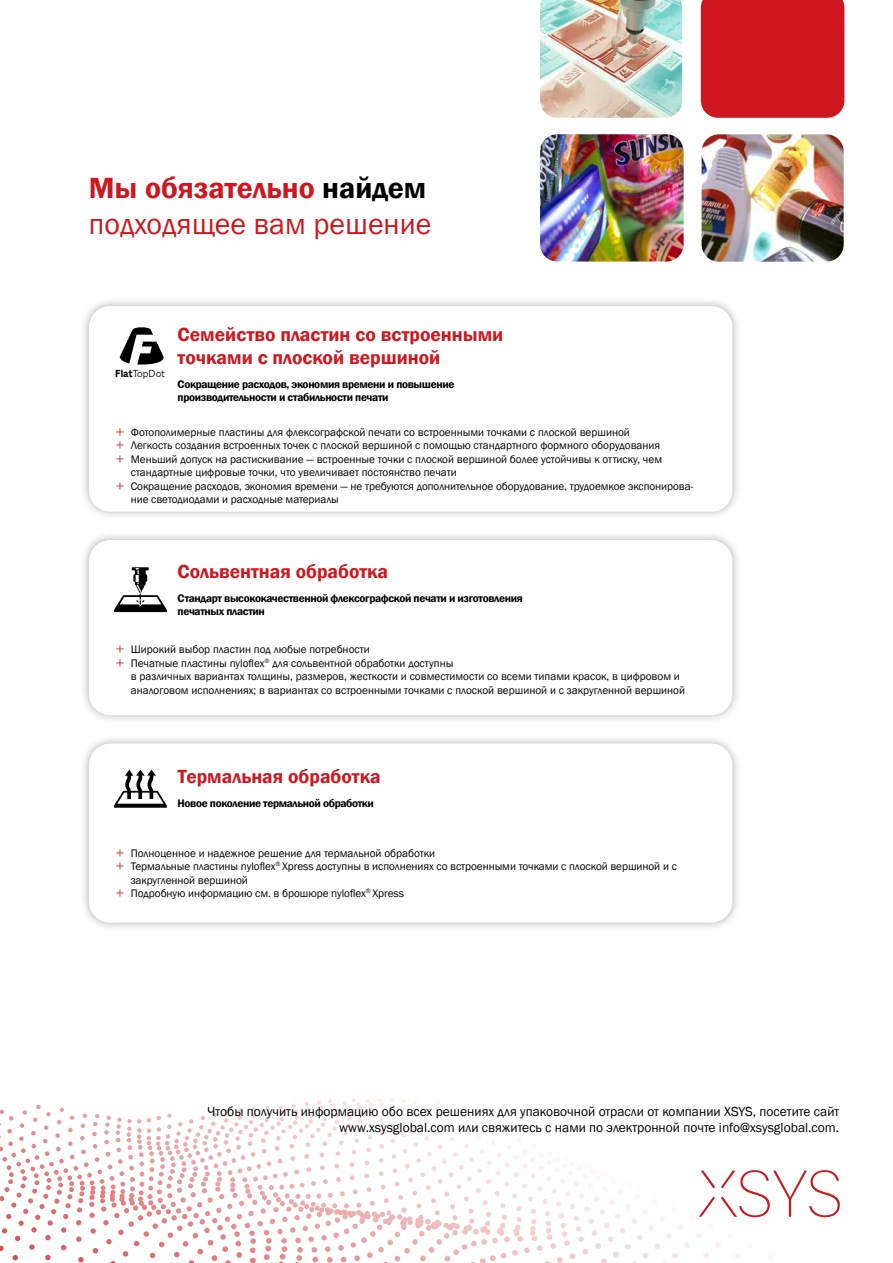
<style>
.page{position:relative;width:893px;height:1263px;background:#fff}
.page>*{position:absolute;margin:0;border:0;box-sizing:border-box;transform-origin:0 0}
.t1{font:30px/36px "Franklin Gothic";color:#ce171e}
.t2{font:600 19.5px/23.4px "Franklin Gothic";color:#ce171e}
.t3{font:13.5px/16.2px "Franklin Gothic";color:#000;text-align:right}
.t4{font:11.25px "Franklin Gothic";color:#000}
.t5{font:600 11.25px/13.5px "Franklin Gothic";letter-spacing:-.03em;color:#000}
.t6{font:300 11.1px "Macklin Sans";color:#000}
.s1{font-weight:600}
.s2{font-weight:600;color:#000}
.s3{font-weight:700}
.s4{font-family:"Macklin Sans";font-weight:300;font-size:15px;color:#ce171e}
</style>
<div class="page">
<svg style="left:0;top:1098px;width:840px;height:165px"></svg>
<div style="left:80px;top:297px;width:661px;height:224px;background:#000;opacity:.3"></div>
<div style="left:89px;top:306px;width:643px;height:206px;background:#fff;border-radius:21px"></div>
<div style="left:80px;top:531px;width:661px;height:193px;background:#000;opacity:.3"></div>
<div style="left:89px;top:540px;width:643px;height:175px;background:#fff;border-radius:21px"></div>
<div style="left:80px;top:735px;width:661px;height:197px;background:#000;opacity:.3"></div>
<div style="left:89px;top:743px;width:643px;height:180px;background:#fff;border-radius:21px"></div>
<img style="left:702px;top:134px;width:142px;height:128px">
<img style="left:540px;top:134px;width:144px;height:128px">
<div style="left:701px;top:0;width:143px;height:118px;background:#ce171e"></div>
<svg style="left:114px;top:567px;width:53px;height:45px"></svg>
<svg style="left:114px;top:770px;width:53px;height:38px"></svg>
<img style="left:540px;top:0;width:142px;height:118px">
<svg style="left:120px;top:327px;width:44px;height:38px"></svg>
<h1 class="t1" style="left:89px;top:171px;width:344px"><span class="s1">Мы обязательно</span> <span class="s2">найдем </span>подходящее вам решение</h1>
<p class="t6" style="left:115px;top:367px;width:51px"><span class="s3">Flat</span>TopDot</p>
<h2 class="t2" style="left:178px;top:323px;width:327px">Семейство пластин со встроенными точками с плоской вершиной</h2>
<p class="t5" style="left:178px;top:377px;width:278px">Сокращение расходов, экономия времени и повышение производительности и стабильности печати</p>
<p class="t4" style="left:116px;top:425px;width:516px"><span class="s4">+</span> Фотополимерные пластины для флексографской печати со встроенными точками с плоской вершиной</p>
<p class="t4" style="left:116px;top:438px;width:546px"><span class="s4">+</span> Легкость создания встроенных точек с плоской вершиной с помощью стандартного формного оборудования</p>
<p class="t4" style="left:116px;top:452px;width:548px"><span class="s4">+</span> Меньший допуск на растискивание — встроенные точки с плоской вершиной более устойчивы к оттиску, чем</p>
<p class="t4" style="left:131px;top:465px;width:327px">стандартные цифровые точки, что увеличивает постоянство печати</p>
<p class="t4" style="left:116px;top:479px;width:579px"><span class="s4">+</span> Сокращение расходов, экономия времени — не требуются дополнительное оборудование, трудоемкое экспонирова-</p>
<p class="t4" style="left:131px;top:492px;width:210px">ние светодиодами и расходные материалы</p>
<h2 class="t2" style="left:178px;top:560px;width:212px">Сольвентная обработка</h2>
<p class="t5" style="left:178px;top:591px;width:347px">Стандарт высококачественной флексографской печати и изготовления печатных пластин</p>
<p class="t4" style="left:116px;top:642px;width:255px"><span class="s4">+</span> Широкий выбор пластин под любые потребности</p>
<p class="t4" style="left:116px;top:656px;width:339px"><span class="s4">+</span> Печатные пластины nyloflex<sup>®</sup> для сольвентной обработки доступны</p>
<p class="t4" style="left:131px;top:669px;width:551px">в различных вариантах толщины, размеров, жесткости и совместимости со всеми типами красок, в цифровом и</p>
<p class="t4" style="left:131px;top:683px;width:556px">аналоговом исполнениях; в вариантах со встроенными точками с плоской вершиной и с закругленной вершиной</p>
<h2 class="t2" style="left:178px;top:765px;width:204px">Термальная обработка</h2>
<p class="t5" style="left:178px;top:796px;width:198px">Новое поколение термальной обработки</p>
<p class="t4" style="left:116px;top:846px;width:321px"><span class="s4">+</span> Полноценное и надежное решение для термальной обработки</p>
<p class="t4" style="left:116px;top:859px;width:563px"><span class="s4">+</span> Термальные пластины nyloflex<sup>®</sup> Xpress доступны в исполнениях со встроенными точками с плоской вершиной и с</p>
<p class="t4" style="left:131px;top:873px;width:119px">закругленной вершиной</p>
<p class="t4" style="left:116px;top:886px;width:290px"><span class="s4">+</span> Подробную информацию см. в брошюре nyloflex<sup>®</sup> Xpress</p>
<p class="t3" style="left:208px;top:1104px;width:633px">Чтобы получить информацию обо всех решениях для упаковочной отрасли от компании XSYS, посетите сайт www.xsysglobal.com или свяжитесь с нами по электронной почте info@xsysglobal.com.</p>
</div>
